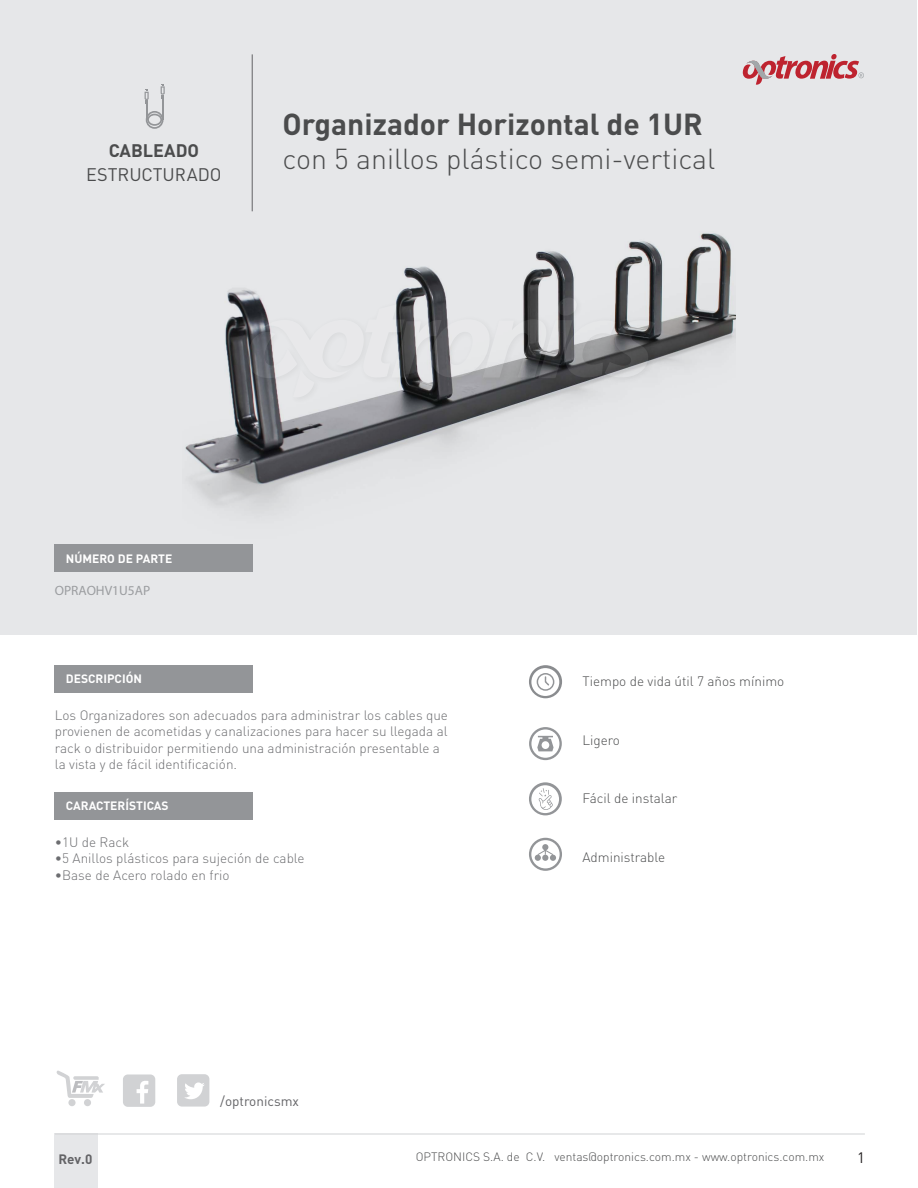
<style>
.page{position:relative;width:918px;height:1188px;background:#fff}
.page>*{position:absolute;margin:0;border:0;box-sizing:border-box;transform-origin:0 0}
.t1{font:700 30px "DIN Pro";color:#4b4c4d}
.t2{font:300 28.5px "DIN Pro";color:#4b4c4d}
.t3{font:18px "DIN Pro";color:#4b4c4d}
.t4{font:700 18px "DIN Pro";color:#4b4c4d}
.t5{font:15px "DIN Pro";color:#231f20}
.t6{font:300 13.5px/16.2px "DIN Pro";color:#6c6d70}
.t7{font:300 13.5px "DIN Pro";color:#4b4c4d}
.t8{font:13.5px "Myriad Pro";color:#9b9da0}
.t9{font:13.5px "DIN Pro";color:#636366}
.t10{font:700 13.5px "DIN Pro";color:#636366}
.t11{font:300 12px "DIN Pro";color:#4b4c4d}
.t12{font:700 12px "DIN Pro";color:#fff}
</style>
<div class="page">
<div style="left:1px;top:0;width:916px;height:634px;background:#e6e7e9"></div>
<hr style="left:0;top:0;width:1px;height:634px;background:#e6e7e9">
<div style="left:54px;top:1134px;width:44px;height:54px;background:#e6e7e9"></div>
<hr style="left:252px;top:54px;width:1px;height:157px;background:#636366">
<svg style="left:145px;top:84px;width:20px;height:45px"></svg>
<hr style="left:55px;top:1134px;width:810px;height:1px;background:#d1d2d4">
<svg style="left:742px;top:54px;width:122px;height:31px"></svg>
<img style="left:185px;top:170px;width:550px;height:342px">
<div style="left:54px;top:665px;width:199px;height:27px;background:#939598"></div>
<div style="left:54px;top:792px;width:199px;height:27px;background:#939598"></div>
<div style="left:54px;top:544px;width:199px;height:28px;background:#939598"></div>
<div style="left:68px;top:1099px;width:8px;height:7px;background:#d1d2d4;border-radius:50%"></div>
<div style="left:84px;top:1099px;width:7px;height:7px;background:#d1d2d4;border-radius:50%"></div>
<svg style="left:56px;top:1070px;width:49px;height:28px"></svg>
<div style="left:123px;top:1074px;width:32px;height:33px;background:#d1d2d4;border-radius:5px"></div>
<svg style="left:137px;top:1081px;width:11px;height:23px"></svg>
<div style="left:177px;top:1074px;width:32px;height:33px;background:#d1d2d4;border-radius:5px"></div>
<svg style="left:185px;top:1082px;width:19px;height:17px"></svg>
<svg style="left:529px;top:727px;width:33px;height:33px"></svg>
<svg style="left:529px;top:665px;width:33px;height:33px"></svg>
<svg style="left:529px;top:782px;width:33px;height:33px"></svg>
<img style="left:241px;top:291px;width:424px;height:117px">
<svg style="left:246px;top:298px;width:409px;height:99px"></svg>
<svg style="left:529px;top:838px;width:33px;height:33px"></svg>
<h3 class="t4" style="left:109px;top:138px;width:92px">CABLEADO</h3>
<h3 class="t3" style="left:86px;top:162px;width:137px">ESTRUCTURADO</h3>
<h1 class="t1" style="left:283px;top:104px;width:422px">Organizador Horizontal de 1UR</h1>
<h2 class="t2" style="left:283px;top:140px;width:434px">con 5 anillos plástico semi-vertical</h2>
<p class="t12" style="left:66px;top:550px;width:108px">NÚMERO DE PARTE</p>
<p class="t8" style="left:55px;top:582px;width:97px">OPRAOHV1U5AP</p>
<p class="t12" style="left:66px;top:670px;width:78px">DESCRIPCIÓN</p>
<p class="t6" style="left:55px;top:707px;width:395px">Los Organizadores son adecuados para administrar los cables que provienen de acometidas y canalizaciones para hacer su llegada al rack o distribuidor permitiendo una administración presentable a la vista y de fácil identificación.</p>
<p class="t12" style="left:66px;top:797px;width:104px">CARACTERÍSTICAS</p>
<p class="t6" style="left:55px;top:834px;width:76px">•1U de Rack</p>
<p class="t6" style="left:55px;top:850px;width:251px">•5 Anillos plásticos para sujeción de cable</p>
<p class="t6" style="left:55px;top:866px;width:176px">•Base de Acero rolado en frio</p>
<p class="t7" style="left:583px;top:672px;width:203px">Tiempo de vida útil 7 años mínimo</p>
<p class="t7" style="left:583px;top:731px;width:39px">Ligero</p>
<p class="t7" style="left:583px;top:789px;width:96px">Fácil de instalar</p>
<p class="t7" style="left:583px;top:848px;width:84px">Administrable</p>
<p class="t9" style="left:220px;top:1092px;width:80px">/optronicsmx</p>
<p class="t10" style="left:58px;top:1150px;width:35px">Rev.0</p>
<p class="t11" style="left:416px;top:1149px;width:410px">OPTRONICS S.A. de C.V. ventas@optronics.com.mx - www.optronics.com.mx</p>
<p class="t5" style="left:857px;top:1148px;width:9px">1</p>
</div>
